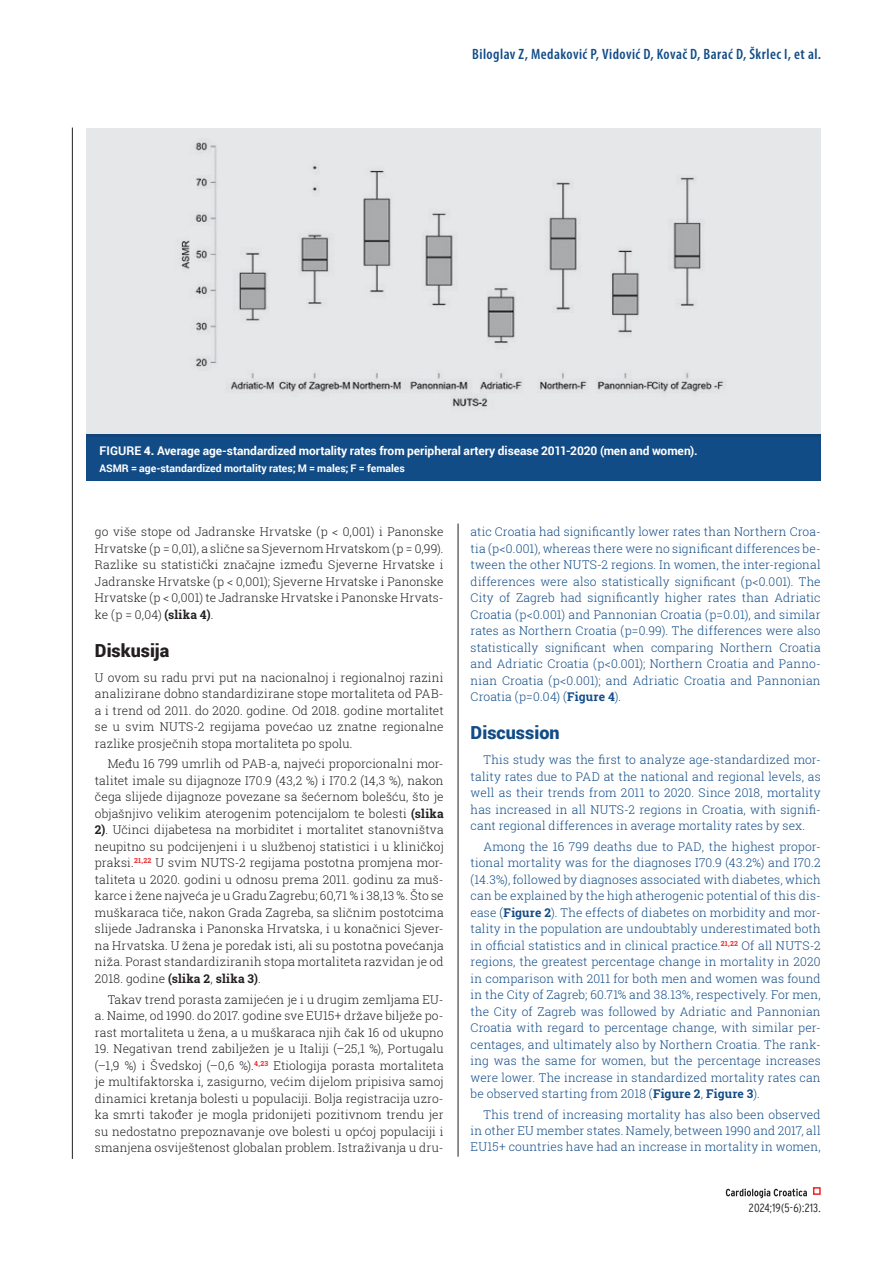
<style>
.page{position:relative;width:893px;height:1263px;background:#fff}
.page>*{position:absolute;margin:0;border:0;box-sizing:border-box;transform-origin:0 0}
.t1{font:900 18px "Roboto";color:#124c87}
.t2{font:900 18px "Roboto";color:#231f20}
.t3{font:600 condensed 15px "Myriad Pro";letter-spacing:.03em;color:#124c87}
.t4{font:300 12px/16.5px "Roboto Slab";letter-spacing:.01em;color:#124c87;text-align:justify}
.t5{font:300 12px/16.5px "Roboto Slab";letter-spacing:.01em;color:#231f20;text-align:justify}
.t6{font:700 12px "Roboto";letter-spacing:-.01em;color:#fff}
.t7{font:300 condensed 12px "Interstate";letter-spacing:.015em;color:#231f20}
.t8{font:700 10.5px "Roboto";color:#fff}
.s1{font-weight:900}
.s2{font-weight:700}
</style>
<div class="page">
<svg style="left:726px;top:1188px;width:81px;height:10px"></svg>
<div style="left:813px;top:1187px;width:8px;height:8px;border:2px solid #ee2629"></div>
<hr style="left:72px;top:128px;width:1px;height:1031px;background:#231f20">
<hr style="left:458px;top:524px;width:1px;height:633px;background:#231f20">
<div style="left:86px;top:435px;width:735px;height:46px;background:#124c87"></div>
<div style="left:86px;top:128px;width:735px;height:308px;background:#e6e7e9"></div>
<img style="left:181px;top:141px;width:545px;height:266px">
<p class="t3" style="left:472px;top:45px;width:350px">Biloglav Z, Medaković P, Vidović D, Kovač D, Barać D, Škrlec I, et al.</p>
<p class="t6" style="left:99px;top:442px;width:600px">Fi gure <span class="s1">4.</span> Average age-standardized mortality rates from peripheral artery disease 2011-2020 (men and women).</p>
<p class="t8" style="left:99px;top:460px;width:307px">ASMR = age-standardized mortality rates; M = males; F = females</p>
<p class="t5" style="left:95px;top:523px;width:350px;text-align:left">go više stope od Jadranske Hrvatske (p &lt; 0,001) i Panonske Hrvatske (p = 0,01), a slične sa Sjevernom Hrvatskom (p = 0,99).<br>Razlike su statistički značajne između Sjeverne Hrvatske i Jadranske Hrvatske (p &lt; 0,001); Sjeverne Hrvatske i Panonske Hrvatske (p &lt; 0,001) te Jadranske Hrvatske i Panonske Hrvats&shy;ke (p = 0,04) <span class="s2">(slika 4)</span>.</p>
<h1 class="t2" style="left:95px;top:637px;width:76px">Diskusija</h1>
<p class="t5" style="left:95px;top:669px;width:350px">U ovom su radu prvi put na nacionalnoj i regionalnoj razini analizirane dobno standardizirane stope mortaliteta od PAB&shy;a i trend od 2011. do 2020. godine. Od 2018. godine mortalitet se u svim NUTS-2 regijama povećao uz znatne regionalne razlike prosječnih stopa mortaliteta po spolu.</p>
<p class="t5" style="left:95px;top:755px;width:350px;text-indent:13px">Među 16 799 umrlih od PAB-a, najveći proporcionalni mor&shy;talitet imale su dijagnoze I70.9 (43,2 %) i I70.2 (14,3 %), nakon čega slijede dijagnoze povezane sa šećernom bolešću, što je objašnjivo velikim aterogenim potencijalom te bolesti <span class="s2">(slika 2)</span>. Učinci dijabetesa na morbiditet i mortalitet stanovništva neupitno su podcijenjeni i u službenoj statistici i u kliničkoj praksi.<sup>21,22</sup> U svim NUTS-2 regijama postotna promjena mor&shy;taliteta u 2020. godini u odnosu prema 2011. godinu za muš&shy;karce i žene najveća je u Gradu Zagrebu; 60,71 % i 38,13 %. Što se muškaraca tiče, nakon Grada Zagreba, sa sličnim postotcima slijede Jadranska i Panonska Hrvatska, i u konačnici Sjever&shy;na Hrvatska. U žena je poredak isti, ali su postotna povećanja niža. Porast standardiziranih stopa mortaliteta razvidan je od 2018. godine <span class="s2">(slika 2</span>, <span class="s2">slika 3)</span>.</p>
<p class="t5" style="left:95px;top:991px;width:350px;text-indent:13px">Takav trend porasta zamijećen je i u drugim zemljama EU&shy;a. Naime, od 1990. do 2017. godine sve EU15+ države bilježe po&shy;rast mortaliteta u žena, a u muškaraca njih čak 16 od ukupno</p>
<p class="t5" style="left:95px;top:1040px;width:350px">19. Negativan trend zabilježen je u Italiji (–25,1 %), Portugalu (–1,9 %) i Švedskoj (–0,6 %).<sup>4,23</sup> Etiologija porasta mortaliteta je multifaktorska i, zasigurno, većim dijelom pripisiva samoj dinamici kretanja bolesti u populaciji. Bolja registracija uzro&shy;ka smrti također je mogla pridonijeti pozitivnom trendu jer su nedostatno prepoznavanje ove bolesti u općoj populaciji i smanjena osviještenost globalan problem. Istraživanja u dru-</p>
<p class="t4" style="left:471px;top:523px;width:352px">atic Croatia had significantly lower rates than Northern Croa&shy;tia (p&lt;0.001), whereas there were no significant differences be&shy;tween the other NUTS-2 regions. In women, the inter-regional differences were also statistically significant (p&lt;0.001). The City of Zagreb had significantly higher rates than Adriatic Croatia (p&lt;0.001) and Pannonian Croatia (p=0.01), and similar rates as Northern Croatia (p=0.99). The differences were also statistically significant when comparing Northern Croatia and Adriatic Croatia (p&lt;0.001); Northern Croatia and Panno&shy;nian Croatia (p&lt;0.001); and Adriatic Croatia and Pannonian Croatia (p=0.04) (<span class="s2">Figure 4</span>).</p>
<h1 class="t1" style="left:471px;top:720px;width:91px">Discussion</h1>
<p class="t4" style="left:471px;top:751px;width:352px;text-indent:13px">This study was the first to analyze age-standardized mor&shy;tality rates due to PAD at the national and regional levels, as well as their trends from 2011 to 2020. Since 2018, mortality has increased in all NUTS-2 regions in Croatia, with signifi&shy;cant regional differences in average mortality rates by sex.</p>
<p class="t4" style="left:471px;top:838px;width:352px;text-indent:13px">Among the 16 799 deaths due to PAD, the highest propor&shy;tional mortality was for the diagnoses I70.9 (43.2%) and I70.2 (14.3%), followed by diagnoses associated with diabetes, which can be explained by the high atherogenic potential of this dis&shy;ease (<span class="s2">Figure 2</span>). The effects of diabetes on morbidity and mor&shy;tality in the population are undoubtably underestimated both in official statistics and in clinical practice.<sup>21,22</sup> Of all NUTS-2 regions, the greatest percentage change in mortality in 2020 in comparison with 2011 for both men and women was found in the City of Zagreb; 60.71% and 38.13%, respectively. For men, the City of Zagreb was followed by Adriatic and Pannonian Croatia with regard to percentage change, with similar per&shy;centages, and ultimately also by Northern Croatia. The rank&shy;ing was the same for women, but the percentage increases were lower. The increase in standardized mortality rates can be observed starting from 2018 (<span class="s2">Figure 2</span>, <span class="s2">Figure 3</span>).</p>
<p class="t4" style="left:471px;top:1106px;width:352px;text-indent:13px">This trend of increasing mortality has also been observed in other EU member states. Namely, between 1990 and 2017, all EU15+ countries have had an increase in mortality in women,</p>
<p class="t7" style="left:749px;top:1201px;width:73px">2024;19(5-6):213.</p>
</div>
